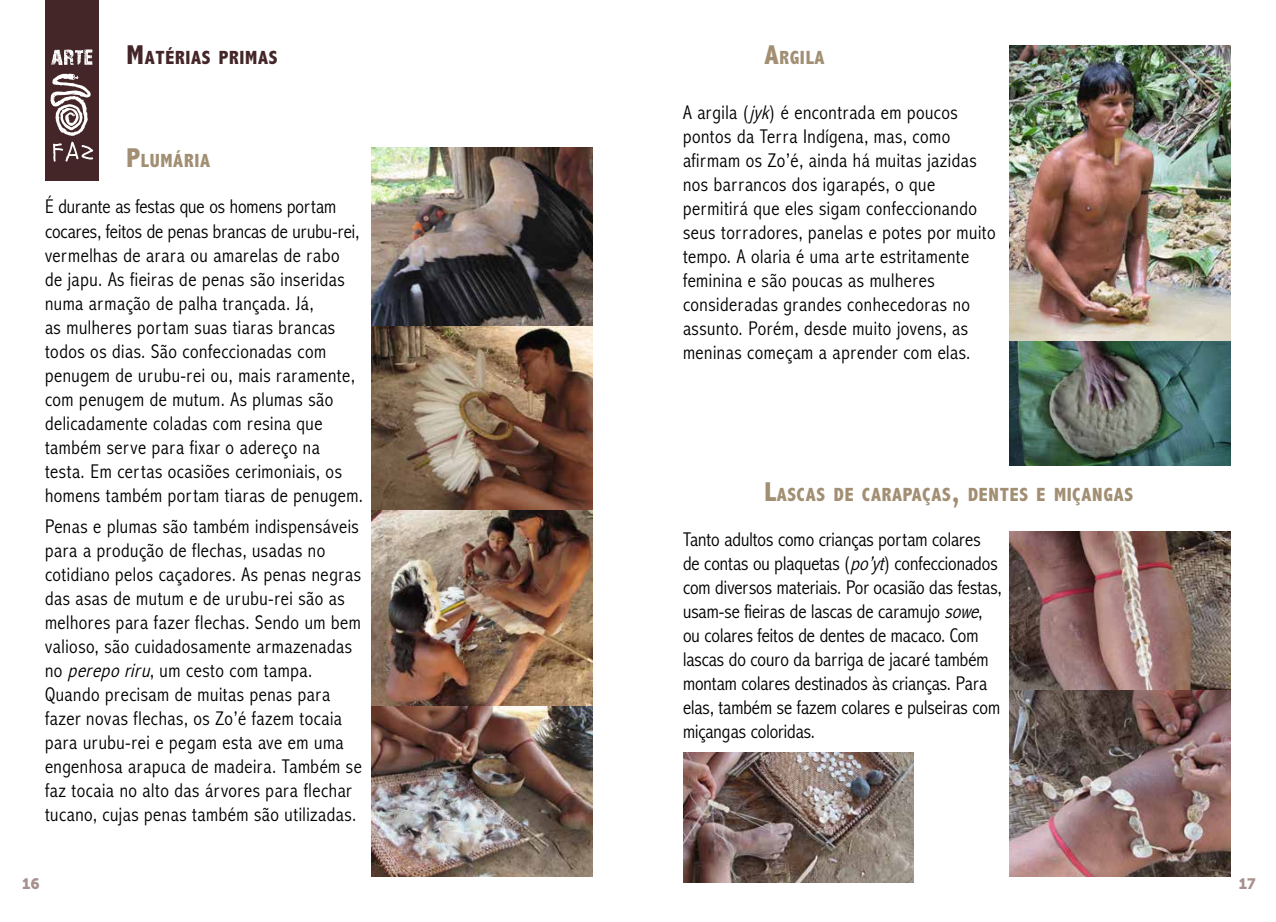
<style>
.page{position:relative;width:1276px;height:922px;background:#fff}
.page>*{position:absolute;margin:0;border:0;box-sizing:border-box;transform-origin:0 0}
.t1{font:300 condensed 20px/24px "Abadi MT Pro";letter-spacing:.025em;color:#000}
.t2{font:300 condensed 20px/24px "Abadi MT Pro";color:#000}
.t3{font:800 condensed 19.25px "Abadi MT Pro";letter-spacing:.035em;color:#a28f73}
.t4{font:800 condensed 19.25px "Abadi MT Pro";letter-spacing:.035em;color:#442528}
.t5{font:15px "Museo Sans 900";color:#a7918f}
.s1{font-size:27.5px}
.s2{font-style:italic}
</style>
<div class="page">
<div style="left:45px;top:0;width:54px;height:181px;background:#442528"></div>
<svg style="left:50px;top:74px;width:43px;height:88px"></svg>
<svg style="left:51px;top:49px;width:41px;height:16px"></svg>
<img style="left:371px;top:148px;width:222px;height:551px">
<img style="left:371px;top:699px;width:222px;height:177px">
<img style="left:1009px;top:45px;width:222px;height:421px">
<img style="left:1009px;top:531px;width:222px;height:345px">
<img style="left:683px;top:752px;width:230px;height:130px">
<p class="t4" style="left:126px;top:47px;width:153px"><span class="s1">M</span>ATÉRIAS PRIMAS</p>
<p class="t3" style="left:126px;top:150px;width:85px"><span class="s1">P</span>LUMÁRIA</p>
<p class="t1" style="left:45px;top:195px;width:320px">É durante as festas que os homens portam cocares, feitos de penas brancas de urubu-rei, vermelhas de arara ou amarelas de rabo<br>de japu. As fieiras de penas são inseridas numa armação de palha trançada. Já,<br>as mulheres portam suas tiaras brancas todos os dias. São confeccionadas com penugem de urubu-rei ou, mais raramente, com penugem de mutum. As plumas são delicadamente coladas com resina que também serve para fixar o adereço na testa. Em certas ocasiões cerimoniais, os homens também portam tiaras de penugem.</p>
<p class="t1" style="left:45px;top:514px;width:318px">Penas e plumas são também indispensáveis para a produção de flechas, usadas no cotidiano pelos caçadores. As penas negras das asas de mutum e de urubu-rei são as melhores para fazer flechas. Sendo um bem valioso, são cuidadosamente armazenadas no <span class="s2">perepo riru</span>, um cesto com tampa.<br>Quando precisam de muitas penas para fazer novas flechas, os Zo’é fazem tocaia para urubu-rei e pegam esta ave em uma engenhosa arapuca de madeira. Também se faz tocaia no alto das árvores para flechar tucano, cujas penas também são utilizadas.</p>
<p class="t3" style="left:764px;top:47px;width:61px"><span class="s1">A</span>RGILA</p>
<p class="t1" style="left:683px;top:101px;width:314px">A argila (<span class="s2">jyk</span>) é encontrada em poucos pontos da Terra Indígena, mas, como afirmam os Zo’é, ainda há muitas jazidas nos barrancos dos igarapés, o que permitirá que eles sigam confeccionando seus torradores, panelas e potes por muito tempo. A olaria é uma arte estritamente feminina e são poucas as mulheres consideradas grandes conhecedoras no assunto. Porém, desde muito jovens, as meninas começam a aprender com elas.</p>
<p class="t3" style="left:764px;top:484px;width:370px"><span class="s1">L</span>ASCAS DE CARAPAÇAS<span class="s1">,</span> DENTES E MIÇANGAS</p>
<p class="t2" style="left:683px;top:527px;width:320px">Tanto adultos como crianças portam colares de contas ou plaquetas (<span class="s2">po’yt</span>) confeccionados com diversos materiais. Por ocasião das festas, usam-se fieiras de lascas de caramujo <span class="s2">sowe</span>, ou colares feitos de dentes de macaco. Com lascas do couro da barriga de jacaré também montam colares destinados às crianças. Para elas, também se fazem colares e pulseiras com miçangas coloridas.</p>
<p class="t5" style="left:22px;top:874px;width:19px">16</p>
<p class="t5" style="left:1238px;top:874px;width:18px">17</p>
</div>
